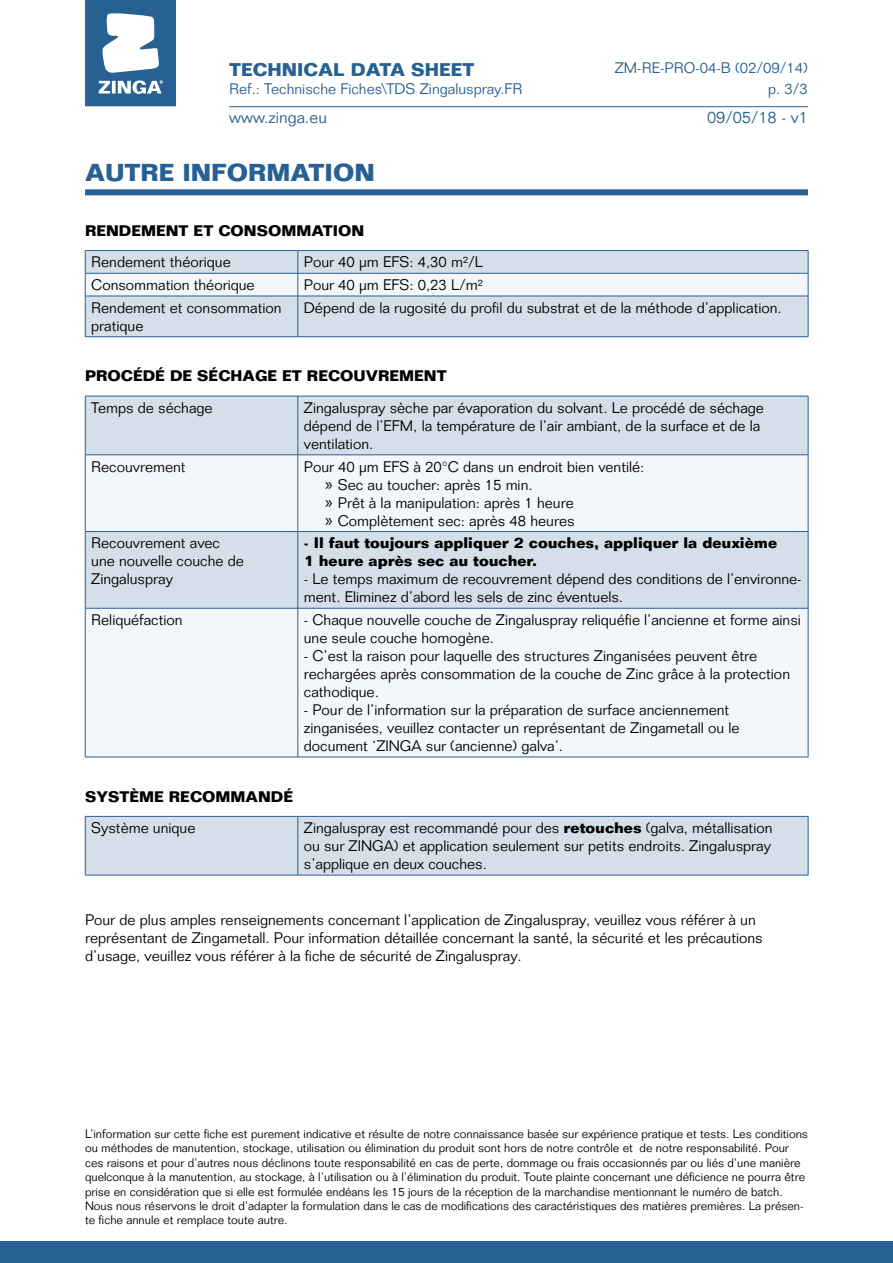
<style>
.page{position:relative;width:893px;height:1263px;background:#fff}
.page>*{position:absolute;margin:0;border:0;box-sizing:border-box;transform-origin:0 0}
.t1{font:700 24px "Folio Std";color:#276092}
.t2{font:700 18px "Folio Std";color:#276092}
.t3{font:300 16.5px "Folio Std";color:#276092}
.t4{font:300 15px/18px "Folio Std";color:#000}
.t5{font:700 15px/18px "Folio Std";color:#000}
.t6{font:300 15px "Folio Std";color:#276092}
.t7{font:300 12px/14.4px "Folio Std";color:#000}
.s1{font-family:"Myriad Pro";font-weight:400;font-size:18px}
.s2{font-weight:700}
</style>
<div class="page">
<svg style="left:85px;top:0;width:91px;height:106px"></svg>
<hr style="left:229px;top:106px;width:579px;height:1px;background:#276092">
<div style="left:0;top:1242px;width:893px;height:21px;background:#276092"></div>
<div style="left:85px;top:189px;width:723px;height:6px;background:#276092"></div>
<div style="left:86px;top:297px;width:722px;height:39px;background:#d4dfe9"></div>
<hr style="left:85px;top:250px;width:213px;height:1px;background:#276092">
<hr style="left:298px;top:250px;width:510px;height:1px;background:#276092">
<svg style="left:85px;top:251px;width:724px;height:45px"></svg>
<hr style="left:85px;top:296px;width:213px;height:1px;background:#276092">
<hr style="left:85px;top:296px;width:1px;height:40px;background:#276092">
<hr style="left:298px;top:296px;width:510px;height:1px;background:#276092">
<hr style="left:298px;top:296px;width:1px;height:40px;background:#276092">
<hr style="left:808px;top:296px;width:1px;height:40px;background:#276092">
<hr style="left:85px;top:336px;width:213px;height:1px;background:#276092">
<hr style="left:298px;top:336px;width:510px;height:1px;background:#276092">
<div style="left:86px;top:397px;width:722px;height:58px;background:#d4dfe9"></div>
<svg style="left:86px;top:456px;width:722px;height:301px;fill:#f4f7fa"></svg>
<hr style="left:85px;top:396px;width:213px;height:1px;background:#276092">
<hr style="left:85px;top:396px;width:1px;height:59px;background:#276092">
<hr style="left:298px;top:396px;width:510px;height:1px;background:#276092">
<hr style="left:298px;top:396px;width:1px;height:59px;background:#276092">
<hr style="left:808px;top:396px;width:1px;height:59px;background:#276092">
<hr style="left:85px;top:455px;width:213px;height:1px;background:#276092">
<hr style="left:85px;top:455px;width:1px;height:76px;background:#276092">
<hr style="left:298px;top:455px;width:510px;height:1px;background:#276092">
<hr style="left:298px;top:455px;width:1px;height:76px;background:#276092">
<hr style="left:808px;top:455px;width:1px;height:76px;background:#276092">
<hr style="left:85px;top:531px;width:213px;height:1px;background:#276092">
<hr style="left:85px;top:532px;width:1px;height:76px;background:#276092">
<hr style="left:298px;top:531px;width:510px;height:1px;background:#276092">
<hr style="left:298px;top:532px;width:1px;height:76px;background:#276092">
<hr style="left:808px;top:532px;width:1px;height:76px;background:#276092">
<hr style="left:85px;top:608px;width:213px;height:1px;background:#276092">
<hr style="left:85px;top:608px;width:1px;height:149px;background:#276092">
<hr style="left:298px;top:608px;width:510px;height:1px;background:#276092">
<hr style="left:298px;top:608px;width:1px;height:149px;background:#276092">
<hr style="left:808px;top:608px;width:1px;height:149px;background:#276092">
<hr style="left:85px;top:757px;width:213px;height:1px;background:#276092">
<hr style="left:298px;top:757px;width:510px;height:1px;background:#276092">
<div style="left:86px;top:817px;width:722px;height:58px;background:#d4dfe9"></div>
<hr style="left:85px;top:816px;width:213px;height:1px;background:#276092">
<hr style="left:85px;top:816px;width:1px;height:59px;background:#276092">
<hr style="left:298px;top:816px;width:510px;height:1px;background:#276092">
<hr style="left:298px;top:816px;width:1px;height:59px;background:#276092">
<hr style="left:808px;top:816px;width:1px;height:59px;background:#276092">
<hr style="left:85px;top:875px;width:213px;height:1px;background:#276092">
<hr style="left:298px;top:875px;width:510px;height:1px;background:#276092">
<p class="t2" style="left:229px;top:58px;width:247px">TECHNICAL DATA SHEET</p>
<p class="t6" style="left:229px;top:79px;width:295px">Ref.: Technische Fiches\TDS Zingaluspray.FR</p>
<p class="t3" style="left:229px;top:107px;width:99px">www.zinga.eu</p>
<h1 class="t1" style="left:85px;top:157px;width:291px">AUTRE INFORMATION</h1>
<p class="t6" style="left:615px;top:59px;width:195px">ZM-RE-PRO-04-B (02/09/14)</p>
<p class="t6" style="left:768px;top:79px;width:41px">p. 3/3</p>
<p class="t3" style="left:707px;top:107px;width:102px">09/05/18 - v1</p>
<p class="t5" style="left:85px;top:221px;width:281px">RENDEMENT ET CONSOMMATION</p>
<p class="t4" style="left:91px;top:253px;width:141px">Rendement théorique</p>
<p class="t4" style="left:304px;top:253px;width:180px">Pour 40 μm EFS: 4,30 m²/L</p>
<p class="t4" style="left:91px;top:276px;width:165px">Consommation théorique</p>
<p class="t4" style="left:304px;top:276px;width:180px">Pour 40 µm EFS: 0,23 L/m²</p>
<p class="t4" style="left:91px;top:298px;width:192px">Rendement et consommation pratique</p>
<p class="t4" style="left:304px;top:298px;width:479px">Dépend de la rugosité du profil du substrat et de la méthode d’application.</p>
<p class="t5" style="left:85px;top:367px;width:363px">PROCÉDÉ DE SÉCHAGE ET RECOUVREMENT</p>
<p class="t4" style="left:91px;top:399px;width:123px">Temps de séchage</p>
<p class="t4" style="left:304px;top:399px;width:462px">Zingaluspray sèche par évaporation du solvant. Le procédé de séchage dépend de l’EFM, la température de l’air ambiant, de la surface et de la ventilation.</p>
<p class="t4" style="left:91px;top:457px;width:96px">Recouvrement</p>
<p class="t4" style="left:325px;top:457px;width:321px;text-indent:-21px">Pour 40 µm EFS à 20°C dans un endroit bien ventilé: <span class="s1">»</span> Sec au toucher: après 15 min.<br><span class="s1">»</span> Prêt à la manipulation: après 1 heure<br><span class="s1">»</span> Complètement sec: après 48 heures</p>
<p class="t4" style="left:91px;top:534px;width:154px">Recouvrement avec une nouvelle couche de<br>Zingaluspray</p>
<p class="t5" style="left:304px;top:534px;width:475px">- Il faut toujours appliquer 2 couches, appliquer la deuxième<br>1 heure après sec au toucher.</p>
<p class="t4" style="left:304px;top:570px;width:499px">- Le temps maximum de recouvrement dépend des conditions de l’environne&shy;ment. Eliminez d’abord les sels de zinc éventuels.</p>
<p class="t4" style="left:91px;top:611px;width:93px">Reliquéfaction</p>
<p class="t4" style="left:304px;top:611px;width:499px">- Chaque nouvelle couche de Zingaluspray reliquéfie l’ancienne et forme ainsi une seule couche homogène.</p>
<p class="t4" style="left:304px;top:647px;width:488px">- C’est la raison pour laquelle des structures Zinganisées peuvent être rechargées après consommation de la couche de Zinc grâce à la protection cathodique.</p>
<p class="t4" style="left:304px;top:701px;width:437px">- Pour de l’information sur la préparation de surface anciennement zinganisées, veuillez contacter un représentant de Zingametall ou le document ‘ZINGA sur (ancienne) galva’.</p>
<p class="t5" style="left:85px;top:787px;width:210px">SYSTÈME RECOMMANDÉ</p>
<p class="t4" style="left:91px;top:819px;width:106px">Système unique</p>
<p class="t4" style="left:304px;top:819px;width:470px;text-align:justify">Zingaluspray est recommandé pour des <span class="s2">retouches</span> (galva, métallisation ou sur ZINGA) et application seulement sur petits endroits. Zingaluspray s’applique en deux couches.</p>
<p class="t4" style="left:85px;top:911px;width:679px">Pour de plus amples renseignements concernant l’application de Zingaluspray, veuillez vous référer à un représentant de Zingametall. Pour information détaillée concernant la santé, la sécurité et les précautions d’usage, veuillez vous référer à la fiche de sécurité de Zingaluspray.</p>
<p class="t7" style="left:85px;top:1126px;width:724px">L’information sur cette fiche est purement indicative et résulte de notre connaissance basée sur expérience pratique et tests. Les conditions ou méthodes de manutention, stockage, utilisation ou élimination du produit sont hors de notre contrôle et de notre responsabilité. Pour ces raisons et pour d’autres nous déclinons toute responsabilité en cas de perte, dommage ou frais occasionnés par ou liés d’une manière quelconque à la manutention, au stockage, à l’utilisation ou à l’élimination du produit. Toute plainte concernant une déficience ne pourra être prise en considération que si elle est formulée endéans les 15 jours de la réception de la marchandise mentionnant le numéro de batch.<br>Nous nous réservons le droit d’adapter la formulation dans le cas de modifications des caractéristiques des matières premières. La présen&shy;te fiche annule et remplace toute autre.</p>
</div>
